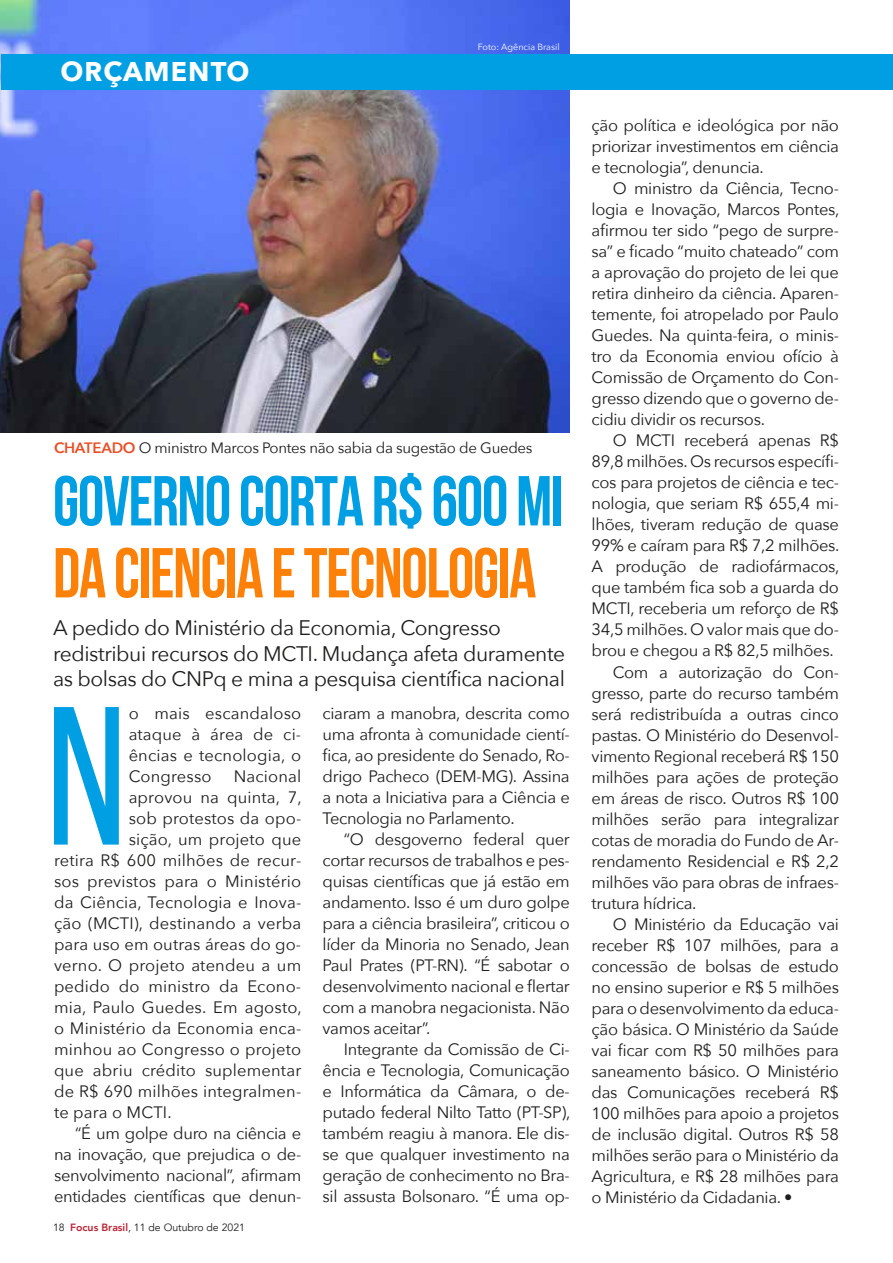
<style>
.page{position:relative;width:893px;height:1263px;background:#fff}
.page>*{position:absolute;margin:0;border:0;box-sizing:border-box;transform-origin:0 0}
.t1{font:196.5px "Bebas Neue";color:#009fe3}
.t2{font:700 70.5px "Bebas Neue";letter-spacing:-.02em;color:#fd8008;scale:.95 1}
.t3{font:700 70.5px "Bebas Neue";letter-spacing:-.02em;color:#009fe3;scale:.95 1}
.t4{font:700 27px "Avenir Next";letter-spacing:.04em;color:#fff}
.t5{font:21px/25.2px "Avenir Next";letter-spacing:-.02em;color:#1d1d1b}
.t6{font:16.5px/21px "Avenir Next";letter-spacing:-.02em;color:#1d1d1b;text-align:justify}
.t7{font:16.5px "Avenir Next";letter-spacing:.01em;color:#1d1d1b}
.t8{font:15px "Avenir Next";letter-spacing:-.02em;color:#1d1d1b}
.t9{font:10.5px "Avenir";color:#1d1d1b}
.t10{font:9px "Avenir Next";color:#fff}
.s1{font-weight:600;color:#e94e25}
.s2{font-weight:800;color:#bb2334}
</style>
<div class="page">
<img style="left:0;top:0;width:569px;height:432px">
<div style="left:1px;top:54px;width:892px;height:35px;background:#009fe3"></div>
<h3 class="t4" style="left:61px;top:48px;width:191px">ORÇAMENTO</h3>
<p class="t10" style="left:478px;top:39px;width:83px">Foto: Agência Brasil</p>
<p class="t8" style="left:54px;top:435px;width:480px"><span class="s1">CHATEADO</span> O ministro Marcos Pontes não sabia da sugestão de Guedes</p>
<h2 class="t3" style="left:53px;top:462px;width:539px">GOVERNO CORTA R$ 600 MI</h2>
<h2 class="t2" style="left:53px;top:534px;width:510px">DA CIENCIA E TECNOLOGIA</h2>
<p class="t5" style="left:53px;top:615px;width:514px">A pedido do Ministério da Economia, Congresso redistribui recursos do MCTI. Mudança afeta duramente as bolsas do CNPq e mina a pesquisa científica nacional</p>
<h1 class="t1" style="left:46px;top:670px;width:82px">N</h1>
<p class="t6" style="left:129px;top:702px;width:174px">o mais escandaloso ataque à área de ci&shy;ências e tecnologia, o Congresso</p>
<p class="t6" style="left:323px;top:702px;width:249px">ciaram a manobra, descrita como uma afronta à comunidade cientí&shy;fica, ao presidente do Senado, Ro&shy;drigo Pacheco (DEM-MG). Assina a nota a Iniciativa para a Ciência e Tecnologia no Parlamento.</p>
<p class="t6" style="left:323px;top:828px;width:249px;text-indent:21px">“O desgoverno federal quer cortar recursos de trabalhos e pes&shy;quisas científicas que já estão em andamento. Isso é um duro golpe para a ciência brasileira”, criticou o líder da Minoria no Senado, Jean Paul Prates (PT-RN). “É sabotar o desenvolvimento nacional e flertar com a manobra negacionista. Não vamos aceitar”.</p>
<p class="t6" style="left:323px;top:1038px;width:249px;text-indent:21px">Integrante da Comissão de Ci&shy;ência e Tecnologia, Comunicação e Informática da Câmara, o de&shy;putado federal Nilto Tatto (PT-SP), também reagiu à manora. Ele dis&shy;se que qualquer investimento na geração de conhecimento no Bra&shy;sil assusta Bolsonaro. “É uma op-</p>
<p class="t7" style="left:234px;top:762px;width:69px">Nacional</p>
<p class="t7" style="left:129px;top:783px;width:175px">aprovou na quinta, 7,</p>
<p class="t7" style="left:129px;top:804px;width:174px">sob protestos da opo-</p>
<p class="t7" style="left:129px;top:825px;width:174px">sição, um projeto que</p>
<p class="t7" style="left:54px;top:846px;width:249px">retira R$ 600 milhões de recur-</p>
<p class="t7" style="left:54px;top:867px;width:249px">sos previstos para o Ministério</p>
<p class="t7" style="left:54px;top:888px;width:249px">da Ciência, Tecnologia e Inova-</p>
<p class="t7" style="left:54px;top:909px;width:249px">ção (MCTI), destinando a verba</p>
<p class="t7" style="left:54px;top:930px;width:249px">para uso em outras áreas do go-</p>
<p class="t7" style="left:54px;top:951px;width:249px">verno. O projeto atendeu a um</p>
<p class="t7" style="left:54px;top:972px;width:249px">pedido do ministro da Econo-</p>
<p class="t7" style="left:54px;top:993px;width:249px">mia, Paulo Guedes. Em agosto,</p>
<p class="t7" style="left:54px;top:1014px;width:249px">o Ministério da Economia enca-</p>
<p class="t7" style="left:54px;top:1035px;width:249px">minhou ao Congresso o projeto</p>
<p class="t7" style="left:54px;top:1056px;width:249px">que abriu crédito suplementar</p>
<p class="t7" style="left:54px;top:1077px;width:249px">de R$ 690 milhões integralmen-</p>
<p class="t7" style="left:54px;top:1098px;width:119px">te para o MCTI.</p>
<p class="t6" style="left:75px;top:1122px;width:227px">“É um golpe duro na ciência e</p>
<p class="t6" style="left:54px;top:1143px;width:249px">na inovação, que prejudica o de-</p>
<p class="t6" style="left:54px;top:1164px;width:249px">senvolvimento nacional”, afirmam</p>
<p class="t6" style="left:54px;top:1185px;width:249px">entidades científicas que denun-</p>
<p class="t9" style="left:53px;top:1221px;width:193px">18 <span class="s2">Focus Brasil</span>, 11 de Outubro de 2021</p>
<p class="t6" style="left:592px;top:114px;width:249px">ção política e ideológica por não priorizar investimentos em ciência e tecnologia”, denuncia.</p>
<p class="t6" style="left:592px;top:177px;width:249px;text-indent:21px">O ministro da Ciência, Tecno&shy;logia e Inovação, Marcos Pontes, afirmou ter sido “pego de surpre&shy;sa” e ficado “muito chateado” com a aprovação do projeto de lei que retira dinheiro da ciência. Aparen&shy;temente, foi atropelado por Paulo Guedes. Na quinta-feira, o minis&shy;tro da Economia enviou ofício à Comissão de Orçamento do Con&shy;gresso dizendo que o governo de&shy;cidiu dividir os recursos.</p>
<p class="t6" style="left:613px;top:429px;width:228px">O MCTI receberá apenas R$</p>
<p class="t6" style="left:592px;top:450px;width:249px">89,8 milhões. Os recursos específi-</p>
<p class="t6" style="left:592px;top:471px;width:249px">cos para projetos de ciência e tec-</p>
<p class="t6" style="left:592px;top:492px;width:249px">nologia, que seriam R$ 655,4 mi-</p>
<p class="t6" style="left:592px;top:513px;width:249px">lhões, tiveram redução de quase</p>
<p class="t6" style="left:592px;top:534px;width:249px">99% e caíram para R$ 7,2 milhões.</p>
<p class="t6" style="left:592px;top:555px;width:249px">A produção de radiofármacos,</p>
<p class="t6" style="left:592px;top:576px;width:249px">que também fica sob a guarda do</p>
<p class="t6" style="left:592px;top:597px;width:249px">MCTI, receberia um reforço de R$</p>
<p class="t6" style="left:592px;top:618px;width:249px">34,5 milhões. O valor mais que do-</p>
<p class="t6" style="left:592px;top:639px;width:244px">brou e chegou a R$ 82,5 milhões.</p>
<p class="t6" style="left:613px;top:660px;width:228px">Com a autorização do Con-</p>
<p class="t6" style="left:592px;top:681px;width:249px">gresso, parte do recurso também</p>
<p class="t6" style="left:592px;top:702px;width:249px">será redistribuída a outras cinco</p>
<p class="t6" style="left:592px;top:723px;width:249px">pastas. O Ministério do Desenvol-</p>
<p class="t6" style="left:592px;top:744px;width:249px">vimento Regional receberá R$ 150</p>
<p class="t6" style="left:592px;top:765px;width:249px">milhões para ações de proteção</p>
<p class="t6" style="left:592px;top:786px;width:249px">em áreas de risco. Outros R$ 100</p>
<p class="t6" style="left:592px;top:808px;width:249px">milhões serão para integralizar</p>
<p class="t6" style="left:592px;top:829px;width:249px">cotas de moradia do Fundo de Ar-</p>
<p class="t6" style="left:592px;top:850px;width:249px">rendamento Residencial e R$ 2,2</p>
<p class="t6" style="left:592px;top:871px;width:249px">milhões vão para obras de infraes-</p>
<p class="t6" style="left:592px;top:892px;width:106px">trutura hídrica.</p>
<p class="t6" style="left:613px;top:913px;width:228px">O Ministério da Educação vai</p>
<p class="t6" style="left:592px;top:934px;width:249px">receber R$ 107 milhões, para a</p>
<p class="t6" style="left:592px;top:955px;width:249px">concessão de bolsas de estudo</p>
<p class="t6" style="left:592px;top:976px;width:249px">no ensino superior e R$ 5 milhões</p>
<p class="t6" style="left:592px;top:997px;width:249px">para o desenvolvimento da educa-</p>
<p class="t6" style="left:592px;top:1018px;width:249px">ção básica. O Ministério da Saúde</p>
<p class="t6" style="left:592px;top:1039px;width:249px">vai ficar com R$ 50 milhões para</p>
<p class="t6" style="left:592px;top:1060px;width:249px">saneamento básico. O Ministério</p>
<p class="t6" style="left:592px;top:1081px;width:249px">das Comunicações receberá R$</p>
<p class="t6" style="left:592px;top:1102px;width:249px">100 milhões para apoio a projetos</p>
<p class="t6" style="left:592px;top:1123px;width:249px">de inclusão digital. Outros R$ 58</p>
<p class="t6" style="left:592px;top:1144px;width:249px">milhões serão para o Ministério da</p>
<p class="t6" style="left:592px;top:1165px;width:249px">Agricultura, e R$ 28 milhões para</p>
<p class="t6" style="left:592px;top:1186px;width:202px">o Ministério da Cidadania. •</p>
</div>
